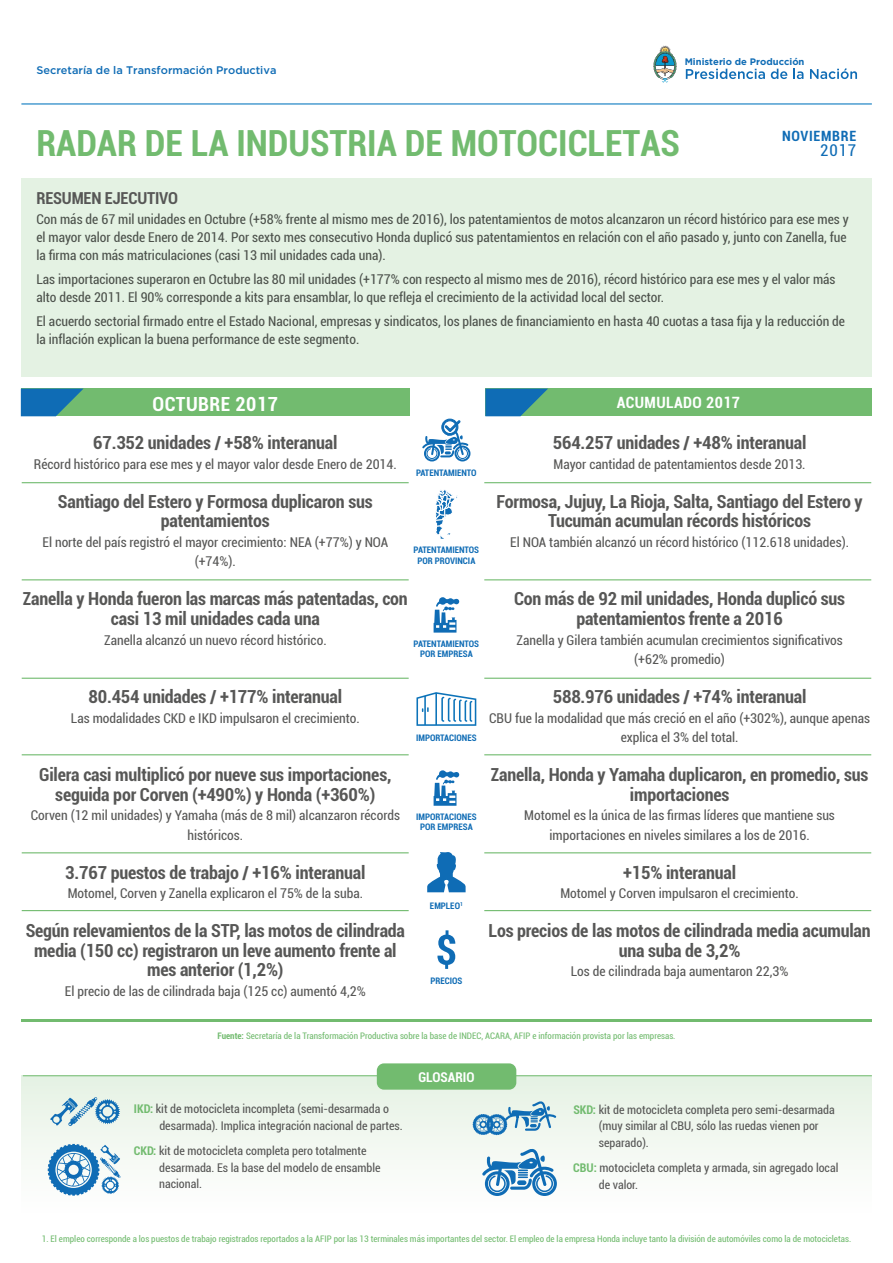
<style>
.page{position:relative;width:893px;height:1263px;background:#fff}
.page>*{position:absolute;margin:0;border:0;box-sizing:border-box;transform-origin:0 0}
.t1{font:700 condensed 36px "Roboto";color:#72bb6f}
.t2{font:700 condensed 19.5px "Roboto";letter-spacing:.025em;color:#fff}
.t3{font:700 condensed 18px/19.5px "Roboto";letter-spacing:-.01em;color:#575756;text-align:center}
.t4{font:700 condensed 16.5px "Roboto";letter-spacing:-.01em;color:#575756}
.t5{font:condensed 16.2px "Roboto";color:#0f6cb5}
.t6{font:700 condensed 15.6px "Roboto";letter-spacing:.025em;color:#fff}
.t7{font:700 condensed 14.25px "Roboto";letter-spacing:.05em;color:#0f6cb5}
.t8{font:condensed 13.5px/19.5px "Roboto";color:#575756;text-align:center}
.t9{font:700 condensed 13.5px "Roboto";color:#fff}
.t10{font:condensed 12px/16.5px "Roboto";color:#575756}
.t11{font:500 10.95px "Gotham";color:#0f6cb5}
.t12{font:700 9.45px "Gotham";color:#0f6cb5}
.t13{font:condensed 9px "Roboto";color:#72bb6f}
.t14{font:700 condensed 9px/10.5px "Roboto";color:#0f6cb5;text-align:center}
.s1{font-weight:700}
.s2{font-weight:700;color:#72bb6f}
</style>
<div class="page">
<div style="left:21px;top:1076px;width:851px;height:138px;background:linear-gradient(to right,#f2f8f1,#f3f8f2)"></div>
<div style="left:377px;top:1063px;width:139px;height:27px;background:#72bb6f;border-radius:7px"></div>
<div style="left:21px;top:178px;width:851px;height:199px;background:#e4f2e3"></div>
<hr style="left:21px;top:103px;width:851px;height:2px;background:#0f7cc1">
<svg style="left:653px;top:45px;width:24px;height:38px"></svg>
<svg style="left:686px;top:69px;width:79px;height:10px"></svg>
<svg style="left:771px;top:69px;width:16px;height:10px"></svg>
<svg style="left:793px;top:69px;width:10px;height:10px"></svg>
<svg style="left:810px;top:68px;width:47px;height:11px"></svg>
<div style="left:21px;top:389px;width:389px;height:27px;background:#72bb6f"></div>
<svg style="left:21px;top:389px;width:62px;height:27px"></svg>
<div style="left:485px;top:389px;width:387px;height:27px;background:#72bb6f"></div>
<hr style="left:22px;top:579px;width:387px;height:1px;background:#72bb6f">
<hr style="left:484px;top:579px;width:387px;height:1px;background:#72bb6f">
<hr style="left:22px;top:678px;width:387px;height:1px;background:#72bb6f">
<hr style="left:484px;top:678px;width:387px;height:1px;background:#72bb6f">
<hr style="left:22px;top:754px;width:387px;height:1px;background:#72bb6f">
<hr style="left:484px;top:754px;width:387px;height:1px;background:#72bb6f">
<hr style="left:22px;top:852px;width:387px;height:1px;background:#72bb6f">
<hr style="left:484px;top:852px;width:387px;height:1px;background:#72bb6f">
<hr style="left:22px;top:910px;width:387px;height:1px;background:#72bb6f">
<hr style="left:484px;top:910px;width:387px;height:1px;background:#72bb6f">
<hr style="left:23px;top:1075px;width:849px;height:1px;background:#72bb6f">
<hr style="left:22px;top:482px;width:387px;height:1px;background:#72bb6f">
<hr style="left:484px;top:482px;width:387px;height:1px;background:#72bb6f">
<hr style="left:21px;top:1019px;width:851px;height:3px;background:#72bb6f">
<svg style="left:434px;top:597px;width:25px;height:36px"></svg>
<svg style="left:434px;top:770px;width:25px;height:36px"></svg>
<svg style="left:437px;top:930px;width:18px;height:39px"></svg>
<svg style="left:485px;top:389px;width:63px;height:27px"></svg>
<svg style="left:50px;top:1097px;width:70px;height:30px;background:#abccda"></svg>
<svg style="left:48px;top:1144px;width:73px;height:52px"></svg>
<svg style="left:482px;top:1148px;width:75px;height:48px"></svg>
<div style="left:517px;top:1180px;width:9px;height:5px;background:#0f6cb5;border-radius:2px"></div>
<svg style="left:473px;top:1101px;width:83px;height:34px;background:#a5c8d9"></svg>
<svg style="left:422px;top:418px;width:48px;height:43px"></svg>
<svg style="left:435px;top:490px;width:23px;height:49px"></svg>
<svg style="left:416px;top:692px;width:60px;height:34px"></svg>
<svg style="left:427px;top:852px;width:39px;height:40px"></svg>
<p class="t11" style="left:36px;top:64px;width:242px">Secretaría de la Transformación Productiva</p>
<p class="t12" style="left:685px;top:56px;width:121px">Ministerio de Producción</p>
<h1 class="t1" style="left:36px;top:118px;width:645px">RADAR DE LA INDUSTRIA DE MOTOCICLETAS</h1>
<p class="t7" style="left:782px;top:126px;width:76px">NOVIEMBRE</p>
<p class="t5" style="left:820px;top:139px;width:37px">2017</p>
<p class="t4" style="left:36px;top:187px;width:143px">RESUMEN EJECUTIVO</p>
<p class="t8" style="left:36px;top:210px;width:814px;line-height:18px;text-align:left">Con más de 67 mil unidades en Octubre (+58% frente al mismo mes de 2016), los patentamientos de motos alcanzaron un récord histórico para ese mes y el mayor valor desde Enero de 2014. Por sexto mes consecutivo Honda duplicó sus patentamientos en relación con el año pasado y, junto con Zanella, fue la firma con más matriculaciones (casi 13 mil unidades cada una).</p>
<p class="t8" style="left:36px;top:270px;width:801px;line-height:18px;text-align:left">Las importaciones superaron en Octubre las 80 mil unidades (+177% con respecto al mismo mes de 2016), récord histórico para ese mes y el valor más alto desde 2011. El 90% corresponde a kits para ensamblar, lo que refleja el crecimiento de la actividad local del sector.</p>
<p class="t8" style="left:36px;top:312px;width:810px;line-height:18px;text-align:left">El acuerdo sectorial firmado entre el Estado Nacional, empresas y sindicatos, los planes de financiamiento en hasta 40 cuotas a tasa fija y la reducción de la inflación explican la buena performance de este segmento.</p>
<h2 class="t2" style="left:153px;top:391px;width:127px">OCTUBRE 2017</h2>
<p class="t6" style="left:617px;top:392px;width:125px">ACUMULADO 2017</p>
<h3 class="t3" style="left:93px;top:433px;width:246px">67.352 unidades / +58% interanual</h3>
<p class="t8" style="left:34px;top:454px;width:364px">Récord histórico para ese mes y el mayor valor desde Enero de 2014.</p>
<h3 class="t3" style="left:58px;top:491px;width:316px">Santiago del Estero y Formosa duplicaron sus patentamientos</h3>
<p class="t8" style="left:42px;top:532px;width:347px">El norte del país registró el mayor crecimiento: NEA (+77%) y NOA (+74%).</p>
<h3 class="t3" style="left:23px;top:589px;width:386px">Zanella y Honda fueron las marcas más patentadas, con casi 13 mil unidades cada una</h3>
<p class="t8" style="left:104px;top:629px;width:224px">Zanella alcanzó un nuevo récord histórico.</p>
<p class="t14" style="left:416px;top:467px;width:62px">PATENTAMIENTO</p>
<p class="t14" style="left:414px;top:544px;width:67px">PATENTAMIENTOS<br>POR PROVINCIA</p>
<p class="t14" style="left:414px;top:638px;width:67px">PATENTAMIENTOS<br>POR EMPRESA</p>
<h3 class="t3" style="left:89px;top:686px;width:255px">80.454 unidades / +177% interanual</h3>
<p class="t8" style="left:71px;top:707px;width:290px">Las modalidades CKD e IKD impulsaron el crecimiento.</p>
<h3 class="t3" style="left:39px;top:764px;width:354px">Gilera casi multiplicó por nueve sus importaciones, seguida por Corven (+490%) y Honda (+360%)</h3>
<p class="t8" style="left:31px;top:805px;width:371px">Corven (12 mil unidades) y Yamaha (más de 8 mil) alcanzaron récords históricos.</p>
<h3 class="t3" style="left:65px;top:862px;width:302px">3.767 puestos de trabajo / +16% interanual</h3>
<p class="t8" style="left:68px;top:883px;width:297px">Motomel, Corven y Zanella explicaron el 75% de la suba.</p>
<h3 class="t3" style="left:26px;top:920px;width:381px">Según relevamientos de la STP, las motos de cilindrada media (150 cc) registraron un leve aumento frente al mes anterior (1,2%)</h3>
<p class="t8" style="left:65px;top:980px;width:303px">El precio de las de cilindrada baja (125 cc) aumentó 4,2%</p>
<p class="t14" style="left:416px;top:732px;width:62px">IMPORTACIONES</p>
<p class="t14" style="left:416px;top:811px;width:62px">IMPORTACIONES<br>POR EMPRESA</p>
<p class="t14" style="left:430px;top:900px;width:34px">EMPLEO<sup>1</sup></p>
<p class="t14" style="left:430px;top:975px;width:33px">PRECIOS</p>
<h3 class="t3" style="left:553px;top:433px;width:255px">564.257 unidades / +48% interanual</h3>
<p class="t8" style="left:554px;top:454px;width:253px">Mayor cantidad de patentamientos desde 2013.</p>
<h3 class="t3" style="left:497px;top:491px;width:368px">Formosa, Jujuy, La Rioja, Salta, Santiago del Estero y<br>Tucumán acumulan récords históricos</h3>
<p class="t8" style="left:510px;top:532px;width:340px">El NOA también alcanzó un récord histórico (112.618 unidades).</p>
<h3 class="t3" style="left:514px;top:589px;width:333px">Con más de 92 mil unidades, Honda duplicó sus patentamientos frente a 2016</h3>
<p class="t8" style="left:516px;top:629px;width:328px">Zanella y Gilera también acumulan crecimientos significativos (+62% promedio)</p>
<h3 class="t3" style="left:553px;top:686px;width:255px">588.976 unidades / +74% interanual</h3>
<p class="t8" style="left:489px;top:707px;width:382px">CBU fue la modalidad que más creció en el año (+302%), aunque apenas explica el 3% del total.</p>
<h3 class="t3" style="left:491px;top:764px;width:379px">Zanella, Honda y Yamaha duplicaron, en promedio, sus importaciones</h3>
<p class="t8" style="left:524px;top:805px;width:312px">Motomel es la única de las firmas líderes que mantiene sus importaciones en niveles similares a los de 2016.</p>
<h3 class="t3" style="left:623px;top:862px;width:114px">+15% interanual</h3>
<p class="t8" style="left:560px;top:883px;width:240px">Motomel y Corven impulsaron el crecimiento.</p>
<h3 class="t3" style="left:489px;top:920px;width:384px">Los precios de las motos de cilindrada media acumulan una suba de 3,2%</h3>
<p class="t8" style="left:571px;top:961px;width:219px">Los de cilindrada baja aumentaron 22,3%</p>
<p class="t13" style="left:217px;top:1030px;width:459px"><span class="s1">Fuente:</span> Secretaría de la Transformación Productiva sobre la base de INDEC, ACARA, AFIP e información provista por las empresas.</p>
<p class="t10" style="left:159px;top:1100px;width:245px;text-indent:-25px"><span class="s2">IKD:</span> kit de motocicleta incompleta (semi-desarmada o desarmada). Implica integración nacional de partes.</p>
<p class="t10" style="left:159px;top:1142px;width:223px;text-indent:-26px"><span class="s2">CKD:</span> kit de motocicleta completa pero totalmente desarmada. Es la base del modelo de ensamble nacional.</p>
<p class="t9" style="left:418px;top:1068px;width:57px">GLOSARIO</p>
<p class="t10" style="left:599px;top:1101px;width:237px;text-indent:-25px"><span class="s2">SKD:</span> kit de motocicleta completa pero semi-desarmada (muy similar al CBU, sólo las ruedas vienen por separado).</p>
<p class="t10" style="left:599px;top:1159px;width:241px;text-indent:-26px"><span class="s2">CBU:</span> motocicleta completa y armada, sin agregado local de valor.</p>
<p class="t13" style="left:42px;top:1232px;width:811px">1. El empleo corresponde a los puestos de trabajo registrados reportados a la AFIP por las 13 terminales más importantes del sector. El empleo de la empresa Honda incluye tanto la división de automóviles como la de motocicletas.</p>
</div>
